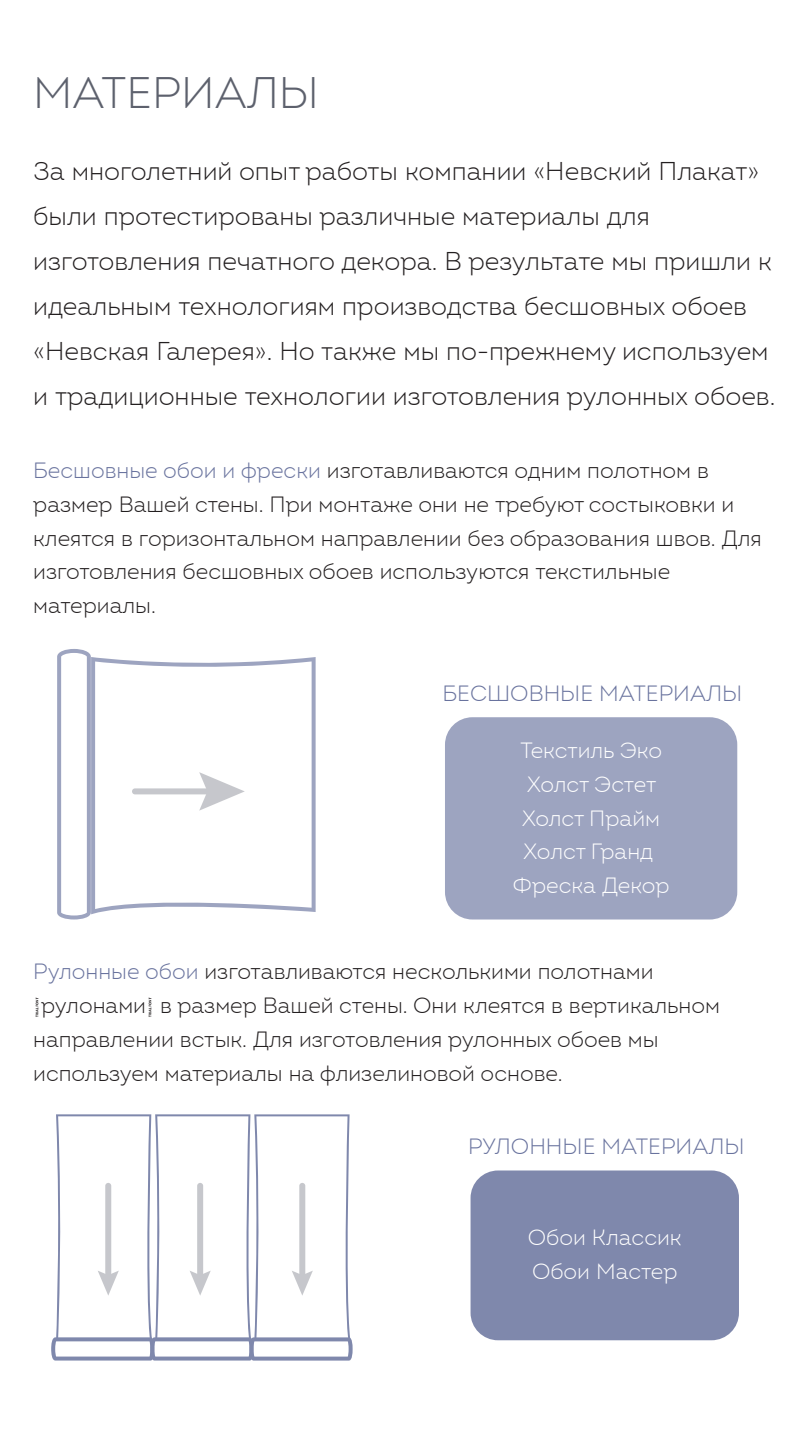
<style>
.page{position:relative;width:810px;height:1440px;background:#fff}
.page>*{position:absolute;margin:0;border:0;box-sizing:border-box;transform-origin:0 0}
.t1{font:45px "Intro Trial Lt";color:#5d616d}
.t2{font:26.25px/45px "Intro Trial Lt";color:#231f20}
.t3{font:22.5px/33.8px "Intro Trial Lt";color:#231f20}
.t4{font:22.5px/33.8px "Intro Trial Lt";color:#fff;text-align:center}
.t5{font:22.5px "Intro Trial Lt";color:#69739e}
.s1{color:#69739e}
</style>
<div class="page">
<div style="left:445px;top:717px;width:292px;height:203px;background:#9da4c0;border-radius:27px"></div>
<svg style="left:57px;top:649px;width:34px;height:271px"></svg>
<svg style="left:91px;top:657px;width:225px;height:257px"></svg>
<div style="left:132px;top:788px;width:85px;height:6px;background:#c6c7cc;border-radius:3px"></div>
<svg style="left:199px;top:772px;width:46px;height:39px"></svg>
<div style="left:471px;top:1170px;width:268px;height:170px;background:#7f88ac;border-radius:27px"></div>
<svg style="left:51px;top:1114px;width:302px;height:247px"></svg>
<h1 class="t1" style="left:33px;top:68px;width:287px">МАТЕРИАЛЫ</h1>
<p class="t2" style="left:33px;top:149px;width:744px">За многолетний опыт работы компании «Невский Плакат» были протестированы различные материалы для изготовления печатного декора. В результате мы пришли к идеальным технологиям производства бесшовных обоев «Невская Галерея». Но также мы по-прежнему используем и традиционные технологии изготовления рулонных обоев.</p>
<p class="t3" style="left:33px;top:454px;width:730px"><span class="s1">Бесшовные обои и фрески</span> изготавливаются одним полотном в размер Вашей стены. При монтаже они не требуют состыковки и клеятся в горизонтальном направлении без образования швов. Для изготовления бесшовных обоев используются текстильные материалы.</p>
<p class="t5" style="left:443px;top:680px;width:301px">БЕСШОВНЫЕ МАТЕРИАЛЫ</p>
<p class="t4" style="left:513px;top:734px;width:159px">Текстиль Эко<br>Холст Эстет<br>Холст Прайм<br>Холст Гранд<br>Фреска Декор</p>
<p class="t3" style="left:33px;top:955px;width:688px"><span class="s1">Рулонные обои</span> изготавливаются несколькими полотнами (рулонами) в размер Вашей стены. Они клеятся в вертикальном направлении встык. Для изготовления рулонных обоев мы используем материалы на флизелиновой основе.</p>
<p class="t5" style="left:468px;top:1134px;width:278px">РУЛОННЫЕ МАТЕРИАЛЫ</p>
<p class="t4" style="left:528px;top:1221px;width:155px;text-align:left">Обои Классик<br>Обои Мастер</p>
</div>
